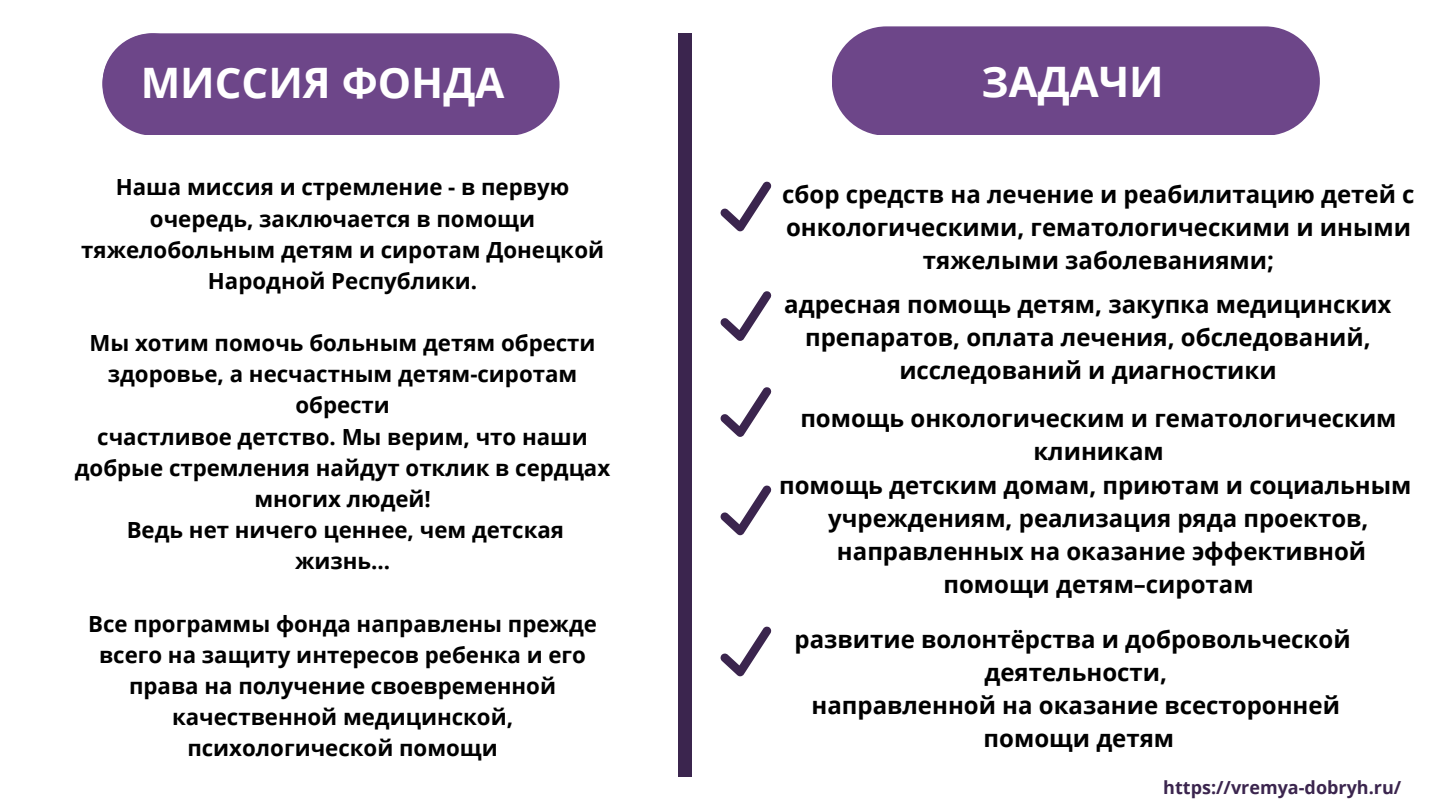
<style>
.page{position:relative;width:1440px;height:810px;background:#fff}
.page>*{position:absolute;margin:0;border:0;box-sizing:border-box;transform-origin:0 0}
.t1{font:700 42px "Open Sans";color:#fff}
.t2{font:700 24px/33px "Open Sans";color:#000;text-align:center}
.t3{font:700 22.2px/31.1px "Open Sans";color:#000;text-align:center}
.t4{font:700 18px "Open Sans";color:#3b254e}
</style>
<div class="page">
<div style="left:678px;top:33px;width:13px;height:744px;background:#3b254e"></div>
<div style="left:832px;top:26px;width:488px;height:109px;background:#6d4689;border-radius:55px"></div>
<img style="left:841px;top:34px;width:18px;height:94px">
<svg style="left:720px;top:181px;width:52px;height:50px"></svg>
<div style="left:839px;top:30px;width:102px;height:102px;background:#6d4689;border-radius:50%"></div>
<div style="left:103px;top:33px;width:457px;height:102px;background:#6d4689;border-radius:51px"></div>
<img style="left:111px;top:40px;width:18px;height:89px">
<div style="left:103px;top:33px;width:98px;height:99px;background:#6d4689;border-radius:50%"></div>
<svg style="left:720px;top:291px;width:52px;height:50px"></svg>
<svg style="left:720px;top:387px;width:52px;height:50px"></svg>
<svg style="left:720px;top:485px;width:52px;height:50px"></svg>
<svg style="left:720px;top:626px;width:52px;height:50px"></svg>
<h1 class="t1" style="left:141px;top:53px;width:365px">МИССИЯ ФОНДА</h1>
<h1 class="t1" style="left:982px;top:52px;width:184px">ЗАДАЧИ</h1>
<p class="t3" style="left:81px;top:171px;width:524px">Наша миссия и стремление - в первую очередь, заключается в помощи тяжелобольным детям и сиротам Донецкой<br>Народной Республики.</p>
<p class="t3" style="left:75px;top:327px;width:537px">Мы хотим помочь больным детям обрести здоровье, а несчастным детям-сиротам обрести<br>счастливое детство. Мы верим, что наши добрые стремления найдут отклик в сердцах многих людей!<br>Ведь нет ничего ценнее, чем детская жизнь...</p>
<p class="t3" style="left:88px;top:607px;width:510px">Все программы фонда направлены прежде всего на защиту интересов ребенка и его права на получение своевременной качественной медицинской, психологической помощи</p>
<p class="t2" style="left:782px;top:178px;width:634px">сбор средств на лечение и реабилитацию детей с онкологическими, гематологическими и иными тяжелыми заболеваниями;</p>
<p class="t2" style="left:784px;top:287px;width:609px">адресная помощь детям, закупка медицинских препаратов, оплата лечения, обследований, исследований и диагностики</p>
<p class="t2" style="left:779px;top:401px;width:634px">помощь онкологическим и гематологическим клиникам<br>помощь детским домам, приютам и социальным учреждениям, реализация ряда проектов, направленных на оказание эффективной помощи детям–сиротам</p>
<p class="t2" style="left:795px;top:623px;width:558px">развитие волонтёрства и добровольческой деятельности,<br>направленной на оказание всесторонней помощи детям</p>
<p class="t4" style="left:1163px;top:774px;width:239px">https://vremya-dobryh.ru/</p>
</div>
